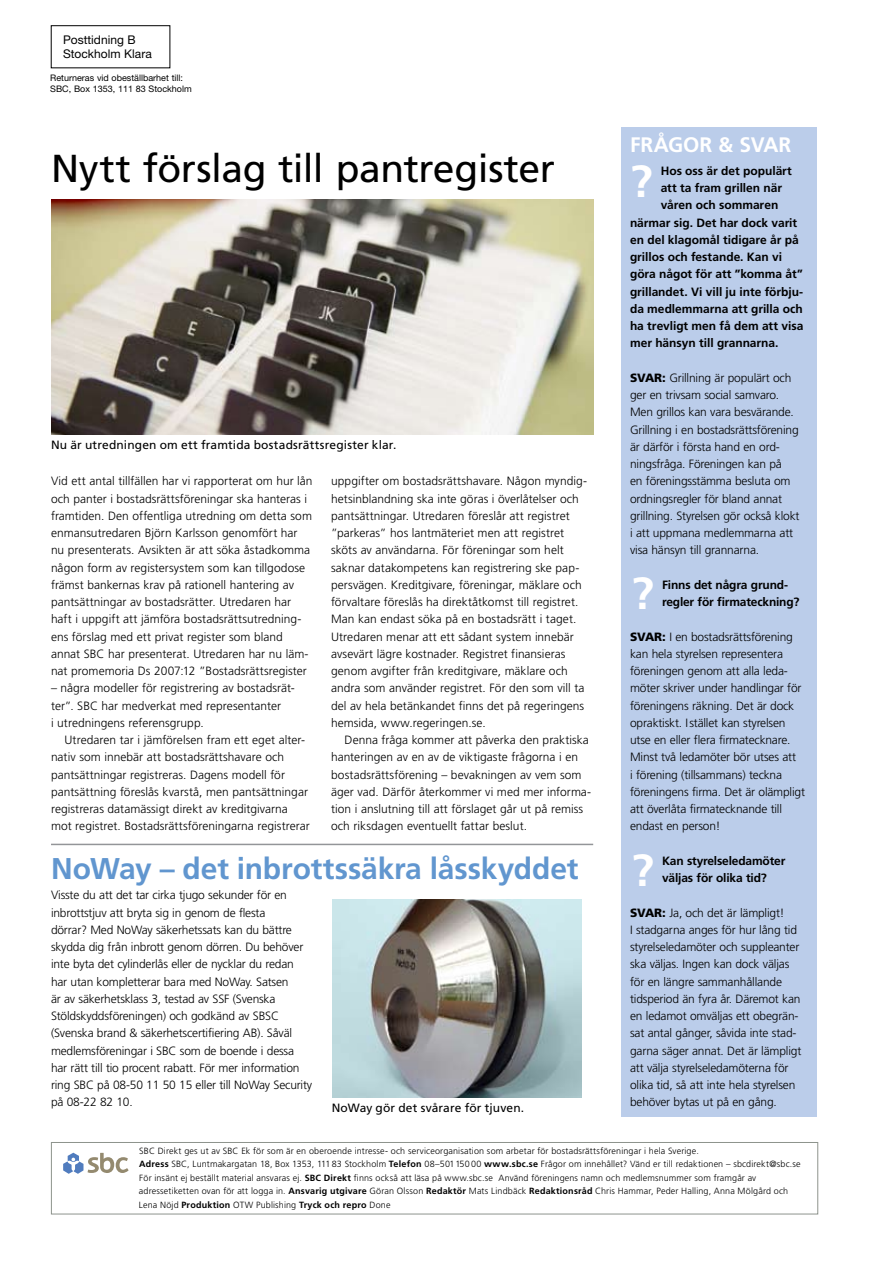
<style>
.page{position:relative;width:893px;height:1263px;background:#fff}
.page>*{position:absolute;margin:0;border:0;box-sizing:border-box;transform-origin:0 0}
.t1{font:700 45px "Frutiger";color:#fff}
.t2{font:39px "Frutiger";letter-spacing:-.01em;color:#000}
.t3{font:700 30px "Frutiger";letter-spacing:-.005em;color:#6196cf}
.t4{font:700 21px "Frutiger";letter-spacing:-.01em;color:#fff}
.t5{font:300 12px/17.2px "Frutiger";letter-spacing:-.005em;color:#000}
.t6{font:700 12px/17.2px "Frutiger";letter-spacing:-.005em;color:#000}
.t7{font:12px "Frutiger";letter-spacing:.015em;color:#000}
.t8{font:12px/14.4px "Helvetica Neue LT Pro";color:#000}
.t9{font:300 9px/13.5px "Frutiger";letter-spacing:.015em;color:#000}
.t10{font:9px/10.8px "Helvetica Neue LT Pro";color:#000}
.s1{font-weight:900}
.s2{font-weight:700}
</style>
<div class="page">
<div style="left:51px;top:1142px;width:767px;height:72px;border:1px solid #8e948d"></div>
<svg style="left:63px;top:1153px;width:66px;height:21px"></svg>
<div style="left:621px;top:128px;width:195px;height:989px;background:#bbcdea"></div>
<hr style="left:51px;top:844px;width:542px;height:1px;background:#939598">
<img style="left:51px;top:200px;width:542px;height:234px">
<img style="left:332px;top:899px;width:250px;height:198px">
<p class="t8" style="left:63px;top:32px;width:90px">Posttidning B<br>Stockholm Klara</p>
<p class="t10" style="left:50px;top:72px;width:143px">Returneras vid obeställbarhet till:<br>SBC, Box 1353, 111 83 Stockholm</p>
<h2 class="t2" style="left:51px;top:146px;width:505px">Nytt förslag till pantregister</h2>
<p class="t7" style="left:51px;top:437px;width:347px">Nu är utredningen om ett framtida bostadsrättsregister klar.</p>
<p class="t5" style="left:51px;top:472px;width:263px">Vid ett antal tillfällen har vi rapporterat om hur lån och panter i bostadsrättsföreningar ska hanteras i framtiden. Den offentliga utredning om detta som enmansutredaren Björn Karlsson genomfört har nu presenterats. Avsikten är att söka åstadkomma någon form av registersystem som kan tillgodose främst bankernas krav på rationell hantering av pantsättningar av bostadsrätter. Utredaren har haft i uppgift att jämföra bostadsrättsutredning&shy;ens förslag med ett privat register som bland annat SBC har presenterat. Utredaren har nu läm&shy;nat promemoria Ds 2007:12 ”Bostadsrättsregister</p>
<p class="t5" style="left:51px;top:679px;width:245px">– några modeller för registrering av bostadsrät&shy;ter”. SBC har medverkat med representanter<br>i utredningens referensgrupp.</p>
<p class="t5" style="left:51px;top:731px;width:260px;text-indent:14px">Utredaren tar i jämförelsen fram ett eget alter&shy;nativ som innebär att bostadsrättshavare och pantsättningar registreras. Dagens modell för pantsättning föreslås kvarstå, men pantsättningar registreras datamässigt direkt av kreditgivarna mot registret. Bostadsrättsföreningarna registrerar</p>
<p class="t5" style="left:331px;top:472px;width:257px">uppgifter om bostadsrättshavare. Någon myndig&shy;hetsinblandning ska inte göras i överlåtelser och pantsättningar. Utredaren föreslår att registret ”parkeras” hos lantmäteriet men att registret sköts av användarna. För föreningar som helt saknar datakompetens kan registrering ske pap&shy;persvägen. Kreditgivare, föreningar, mäklare och förvaltare föreslås ha direktåtkomst till registret.<br>Man kan endast söka på en bostadsrätt i taget.<br>Utredaren menar att ett sådant system innebär avsevärt lägre kostnader. Registret finansieras genom avgifter från kreditgivare, mäklare och andra som använder registret. För den som vill ta del av hela betänkandet finns det på regeringens hemsida, www.regeringen.se.</p>
<p class="t5" style="left:331px;top:731px;width:262px;text-indent:14px">Denna fråga kommer att påverka den praktiska hanteringen av en av de viktigaste frågorna i en bostadsrättsförening – bevakningen av vem som äger vad. Därför återkommer vi med mer informa&shy;tion i anslutning till att förslaget går ut på remiss och riksdagen eventuellt fattar beslut.</p>
<h3 class="t3" style="left:51px;top:851px;width:529px">NoWay – det inbrottssäkra låsskyddet</h3>
<p class="t5" style="left:51px;top:886px;width:263px">Visste du att det tar cirka tjugo sekunder för en inbrottstjuv att bryta sig in genom de flesta<br>dörrar? Med NoWay säkerhetssats kan du bättre skydda dig från inbrott genom dörren. Du behöver inte byta det cylinderlås eller de nycklar du redan har utan kompletterar bara med NoWay. Satsen<br>är av säkerhetsklass 3, testad av SSF (Svenska Stöldskyddsföreningen) och godkänd av SBSC (Svenska brand &amp; säkerhetscertifiering AB). Såväl medlemsföreningar i SBC som de boende i dessa har rätt till tio procent rabatt. För mer information ring SBC på 08-50 11 50 15 eller till NoWay Security på 08-22 82 10.</p>
<p class="t7" style="left:332px;top:1100px;width:194px">NoWay gör det svårare för tjuven.</p>
<h3 class="t4" style="left:630px;top:133px;width:163px">FRÅGOR &amp; SVAR</h3>
<h1 class="t1" style="left:630px;top:155px;width:24px">?</h1>
<p class="t6" style="left:661px;top:162px;width:133px">Hos oss är det populärt</p>
<p class="t6" style="left:661px;top:179px;width:123px">att ta fram grillen när</p>
<p class="t6" style="left:661px;top:196px;width:119px">våren och sommaren</p>
<p class="t6" style="left:630px;top:214px;width:169px">närmar sig. Det har dock varit</p>
<p class="t6" style="left:630px;top:231px;width:170px">en del klagomål tidigare år på</p>
<p class="t6" style="left:630px;top:248px;width:154px">grillos och festande. Kan vi</p>
<p class="t6" style="left:630px;top:265px;width:174px">göra något för att ”komma åt”</p>
<p class="t6" style="left:630px;top:283px;width:175px">grillandet. Vi vill ju inte förbju-</p>
<p class="t6" style="left:630px;top:300px;width:174px">da medlemmarna att grilla och</p>
<p class="t6" style="left:630px;top:317px;width:175px">ha trevligt men få dem att visa</p>
<p class="t6" style="left:630px;top:334px;width:150px">mer hänsyn till grannarna.</p>
<p class="t5" style="left:630px;top:369px;width:171px"><span class="s1">SVAR:</span> Grillning är populärt och ger en trivsam social samvaro.<br>Men grillos kan vara besvärande.<br>Grillning i en bostadsrättsförening är därför i första hand en ord&shy;ningsfråga. Föreningen kan på<br>en föreningsstämma besluta om ordningsregler för bland annat grillning. Styrelsen gör också klokt i att uppmana medlemmarna att visa hänsyn till grannarna.</p>
<p class="t6" style="left:662px;top:576px;width:139px">Finns det några grund&shy;regler för firmateckning?</p>
<p class="t5" style="left:630px;top:628px;width:177px"><span class="s1">SVAR:</span> I en bostadsrättsförening kan hela styrelsen representera föreningen genom att alla leda&shy;möter skriver under handlingar för föreningens räkning. Det är dock opraktiskt. Istället kan styrelsen utse en eller flera firmatecknare.<br>Minst två ledamöter bör utses att<br>i förening (tillsammans) teckna föreningens firma. Det är olämpligt att överlåta firmatecknande till endast en person!</p>
<p class="t6" style="left:662px;top:852px;width:125px">Kan styrelseledamöter väljas för olika tid?</p>
<p class="t5" style="left:630px;top:904px;width:173px"><span class="s1">SVAR:</span> Ja, och det är lämpligt!<br>I stadgarna anges för hur lång tid styrelseledamöter och suppleanter ska väljas. Ingen kan dock väljas för en längre sammanhållande tidsperiod än fyra år. Däremot kan en ledamot omväljas ett obegrän&shy;sat antal gånger, såvida inte stad&shy;garna säger annat. Det är lämpligt att välja styrelseledamöterna för olika tid, så att inte hela styrelsen behöver bytas ut på en gång.</p>
<h1 class="t1" style="left:631px;top:567px;width:24px">?</h1>
<h1 class="t1" style="left:631px;top:844px;width:24px">?</h1>
<p class="t9" style="left:139px;top:1144px;width:663px">SBC Direkt ges ut av SBC Ek för som är en oberoende intresse- och serviceorganisation som arbetar för bostadsrättsföreningar i hela Sverige.<br><span class="s2">Adress</span> SBC, Luntmakargatan 18, Box 1353, 111 83 Stockholm <span class="s2">Telefon</span> 08–501150 00 <span class="s2">www.sbc.se</span> Frågor om innehållet? Vänd er till redaktionen – sbcdirekt@sbc.se För insänt ej beställt material ansvaras ej. <span class="s2">SBC Direkt</span> finns också att läsa på www.sbc.se Använd föreningens namn och medlemsnummer som framgår av adressetiketten ovan för att logga in. <span class="s2">Ansvarig utgivare</span> Göran Olsson <span class="s2">Redaktör</span> Mats Lindbäck <span class="s2">Redaktionsråd</span> Chris Hammar, Peder Halling, Anna Mölgård och Lena Nöjd <span class="s2">Produktion</span> OTW Publishing <span class="s2">Tryck och repro</span> Done</p>
</div>
